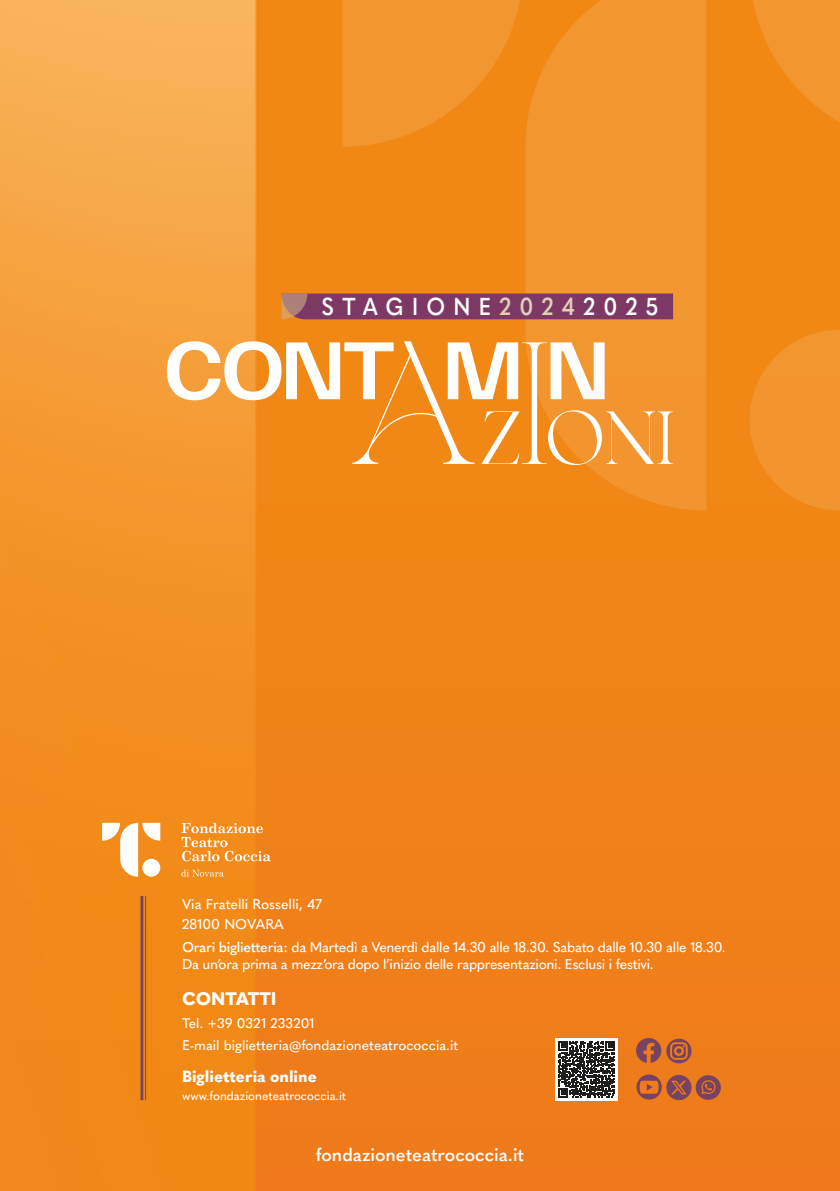
<style>
.page{position:relative;width:840px;height:1191px;background:#fff}
.page>*{position:absolute;margin:0;border:0;box-sizing:border-box;transform-origin:0 0}
.t1{font:600 24.2px "Quasimoda";letter-spacing:.38em;color:#fff;scale:.9 1}
.t2{font:600 18px "Quasimoda";color:#fff}
.t3{font:800 18px "Quasimoda";color:#fff}
.t4{font:800 16px "Quasimoda";color:#fff}
.t5{font:500 14px/16.8px "Quasimoda";letter-spacing:-.02em;color:#fff}
.t6{font:500 14px/20px "Quasimoda";color:#fff}
.t7{font:500 13.8px/22px "Quasimoda";color:#fff}
.t8{font:500 12px "Quasimoda";color:#fff}
.s1{color:#e1cfb8}
.s2{font-weight:600}
</style>
<div class="page">
<img style="left:0;top:0;width:839px;height:1191px">
<svg style="left:749px;top:0;width:90px;height:147px;background:#f18f21"></svg>
<svg style="left:342px;top:0;width:181px;height:147px;background:#f19227"></svg>
<svg style="left:525px;top:0;width:181px;height:510px;background:#f1942b"></svg>
<svg style="left:749px;top:330px;width:90px;height:180px;background:#f19228"></svg>
<svg style="left:167px;top:341px;width:505px;height:124px"></svg>
<svg style="left:281px;top:293px;width:391px;height:26px;background:#823e63"></svg>
<svg style="left:102px;top:823px;width:58px;height:53px"></svg>
<div style="left:142px;top:858px;width:18px;height:18px;background:#fff;border-radius:50%"></div>
<svg style="left:181px;top:869px;width:43px;height:7px"></svg>
<svg style="left:181px;top:823px;width:89px;height:38px;background:#f4a148"></svg>
<hr style="left:145px;top:896px;width:1px;height:204px;background:#764362">
<hr style="left:140px;top:896px;width:3px;height:204px;background:#764362">
<div style="left:555px;top:1038px;width:62px;height:62px;background:linear-gradient(to right,#fff,#fff)"></div>
<svg style="left:558px;top:1041px;width:56px;height:56px"></svg>
<svg style="left:635px;top:1038px;width:56px;height:25px"></svg>
<svg style="left:636px;top:1074px;width:84px;height:26px;background:#b05e3e"></svg>
<h1 class="t1" style="left:321px;top:288px;width:375px">STAGIONE<span class="s1">2024</span>2025</h1>
<p class="t6" style="left:182px;top:893px;width:141px">Via Fratelli Rosselli, 47<br>28100 NOVARA</p>
<p class="t5" style="left:182px;top:938px;width:545px"><span class="s2">Orari biglietteria:</span> da Martedì a Venerdì dalle 14.30 alle 18.30. Sabato dalle 10.30 alle 18.30.<br>Da un’ora prima a mezz’ora dopo l’inizio delle rappresentazioni. Esclusi i festivi.</p>
<p class="t3" style="left:182px;top:984px;width:96px">CONTATTI</p>
<p class="t7" style="left:182px;top:1011px;width:277px">Tel. +39 0321 233201<br>E-mail biglietteria@fondazioneteatrococcia.it</p>
<p class="t4" style="left:182px;top:1064px;width:136px">Biglietteria online</p>
<p class="t8" style="left:182px;top:1086px;width:165px">www.fondazioneteatrococcia.it</p>
<p class="t2" style="left:315px;top:1140px;width:210px">fondazioneteatrococcia.it</p>
</div>
